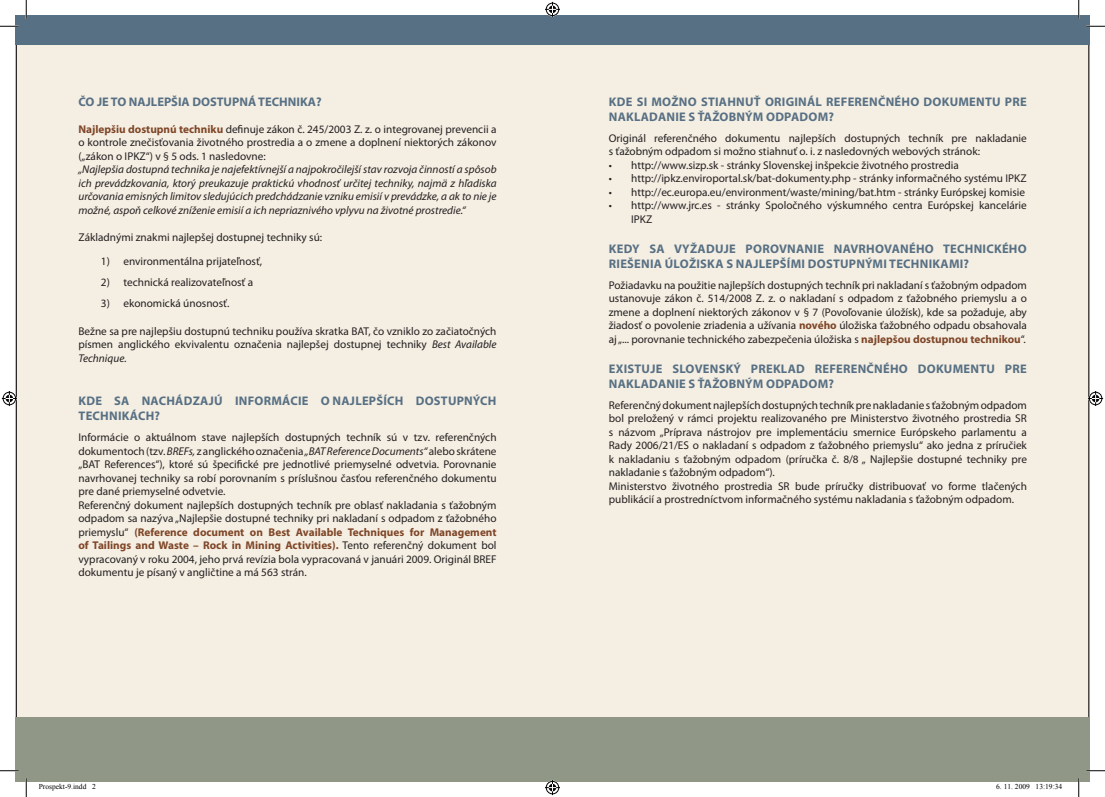
<style>
.page{position:relative;width:1105px;height:797px;background:#fff}
.page>*{position:absolute;margin:0;border:0;box-sizing:border-box;transform-origin:0 0}
.A_nadpis_PM{font:700 12.5px "Myriad Pro";letter-spacing:.02em;color:#587084}
.Normálny{font:700 12.5px "Myriad Pro";color:#587084}
.Normálny-2{font:11.25px/13.5px "Myriad Pro";color:#231f20;text-align:justify}
.Normálny-3{font:italic 11.25px/13.5px "Myriad Pro";color:#231f20;text-align:justify}
.t1{font:7.5px "Times New Roman";color:#000}
.s1{font-weight:700;color:#7f4628}
.s2{font-style:italic}
</style>
<div class="page">
<div style="left:16px;top:16px;width:1073px;height:764px;background:#f5efe3"></div>
<div style="left:16px;top:16px;width:1073px;height:29px;background:#587084"></div>
<div style="left:16px;top:717px;width:1073px;height:64px;background:#909786"></div>
<svg style="left:0;top:25px;width:19px;height:2px"></svg>
<svg style="left:1086px;top:25px;width:19px;height:2px"></svg>
<svg style="left:0;top:770px;width:19px;height:1px"></svg>
<svg style="left:1086px;top:770px;width:19px;height:1px"></svg>
<svg style="left:25px;top:0;width:2px;height:19px"></svg>
<svg style="left:25px;top:778px;width:2px;height:19px"></svg>
<svg style="left:1078px;top:0;width:1px;height:19px"></svg>
<svg style="left:1078px;top:778px;width:1px;height:19px"></svg>
<svg style="left:545px;top:2px;width:15px;height:15px"></svg>
<svg style="left:545px;top:780px;width:15px;height:15px"></svg>
<svg style="left:2px;top:391px;width:15px;height:15px"></svg>
<svg style="left:1088px;top:391px;width:15px;height:15px"></svg>
<p class="Normálny" style="left:78px;top:93px;width:59px">ČOJE TO NAJLEP</p>
<p class="Normálny" style="left:171px;top:93px;width:30px">ŠIA DOSTUPN</p>
<p class="Normálny" style="left:248px;top:93px;width:40px">Á TECHNIKA</p>
<p class="Normálny" style="left:316px;top:93px;width:7px">?</p>
<p class="Normálny-2" style="left:78px;top:122px;width:420px"><span class="s1">Najlepšiu dostupnú techniku</span> definuje zákon č. 245/2003 Z. z. o integrovanej prevencii a o kontrole znečisťovania životného prostredia a o zmene a doplnení niektorých zákonov („zákon o IPKZ“) v § 5 ods. 1 nasledovne:</p>
<p class="Normálny-3" style="left:78px;top:162px;width:420px">„Najlepšia dostupná technika je najefektívnejší a najpokročilejší stav rozvoja činností a spôsob ich prevádzkovania, ktorý preukazuje praktickú vhodnosť určitej techniky, najmä z hľadiska určovania emisných limitov sledujúcich predchádzanie vzniku emisií v prevádzke, a ak to nie je možné, aspoň celkové zníženie emisií a ich nepriaznivého vplyvu na životné prostredie.“</p>
<p class="Normálny-2" style="left:78px;top:230px;width:245px">Základnými znakmi najlepšej dostupnej techniky sú:</p>
<p class="Normálny-2" style="left:101px;top:254px;width:163px">1) environmentálna prijateľnosť,</p>
<p class="Normálny-2" style="left:101px;top:275px;width:154px">2) technická realizovateľnosť a</p>
<p class="Normálny-2" style="left:101px;top:296px;width:130px">3) ekonomická únosnosť.</p>
<p class="Normálny-2" style="left:78px;top:324px;width:420px">Bežne sa pre najlepšiu dostupnú techniku používa skratka BAT, čo vzniklo zo začiatočných písmen anglického ekvivalentu označenia najlepšej dostupnej techniky <span class="s2">Best Available Technique.</span></p>
<p class="A_nadpis_PM" style="left:79px;top:393px;width:9px">KDE</p>
<p class="A_nadpis_PM" style="left:114px;top:393px;width:9px">SA</p>
<p class="A_nadpis_PM" style="left:142px;top:393px;width:162px">NACHÁDZAJ Ú IN FORMÁCIE</p>
<p class="A_nadpis_PM" style="left:321px;top:393px;width:8px">ONAJLEP</p>
<p class="A_nadpis_PM" style="left:376px;top:393px;width:49px">ŠÍCH DOSTUPN</p>
<p class="A_nadpis_PM" style="left:473px;top:393px;width:23px">ÝCH</p>
<p class="A_nadpis_PM" style="left:79px;top:408px;width:30px">TECHNIK</p>
<p class="A_nadpis_PM" style="left:130px;top:408px;width:32px">ÁCH?</p>
<p class="Normálny-2" style="left:78px;top:430px;width:420px">Informácie o aktuálnom stave najlepších dostupných techník sú v tzv. referenčných dokumentoch (tzv. <span class="s2">BREFs,</span> z anglického označenia <span class="s2">„BAT Reference Documents“</span> alebo skrátene „BAT References“), ktoré sú špecifické pre jednotlivé priemyselné odvetvia. Porovnanie navrhovanej techniky sa robí porovnaním s príslušnou časťou referenčného dokumentu pre dané priemyselné odvetvie.</p>
<p class="Normálny-2" style="left:78px;top:498px;width:420px">Referenčný dokument najlepších dostupných techník pre oblasť nakladania s ťažobným odpadom sa nazýva „Najlepšie dostupné techniky pri nakladaní s odpadom z ťažobného priemyslu“ <span class="s1">(Reference document on Best Available Techniques for Management of Tailings and Waste – Rock in Mining Activities).</span> Tento referenčný dokument bol vypracovaný v roku 2004, jeho prvá revízia bola vypracovaná v januári 2009. Originál BREF dokumentu je písaný v angličtine a má 563 strán.</p>
<p class="A_nadpis_PM" style="left:609px;top:93px;width:9px">KDE</p>
<p class="A_nadpis_PM" style="left:637px;top:93px;width:36px">SI MOŽNO</p>
<p class="A_nadpis_PM" style="left:701px;top:93px;width:9px">STIAHNU</p>
<p class="A_nadpis_PM" style="left:754px;top:93px;width:102px">Ť ORIGINÁLREFEREN</p>
<p class="A_nadpis_PM" style="left:878px;top:93px;width:17px">ČNÉHO</p>
<p class="A_nadpis_PM" style="left:924px;top:93px;width:10px">DOKU</p>
<p class="A_nadpis_PM" style="left:958px;top:93px;width:20px">MENTU</p>
<p class="A_nadpis_PM" style="left:1005px;top:93px;width:8px">PRE</p>
<p class="A_nadpis_PM" style="left:609px;top:108px;width:9px">NAKLADANIE</p>
<p class="A_nadpis_PM" style="left:689px;top:108px;width:25px">S ŤAŽOBN</p>
<p class="A_nadpis_PM" style="left:745px;top:108px;width:31px">ÝM ODPADO</p>
<p class="A_nadpis_PM" style="left:818px;top:108px;width:18px">M?</p>
<p class="Normálny-2" style="left:609px;top:131px;width:420px">Originál referenčného dokumentu najlepších dostupných techník pre nakladanie s ťažobným odpadom si možno stiahnuť o. i. z nasledovných webových stránok:</p>
<p class="Normálny-2" style="left:609px;top:158px;width:352px">• http://www.sizp.sk - stránky Slovenskej inšpekcie životného prostredia</p>
<p class="Normálny-2" style="left:609px;top:171px;width:419px">• http://ipkz.enviroportal.sk/bat-dokumenty.php - stránky informačného systému IPKZ</p>
<p class="Normálny-2" style="left:609px;top:185px;width:418px">• http://ec.europa.eu/environment/waste/mining/bat.htm - stránky Európskej komisie</p>
<p class="Normálny-2" style="left:631px;top:198px;width:397px;text-indent:-22px">• http://www.jrc.es - stránky Spoločného výskumného centra Európskej kancelárie<br>IPKZ</p>
<p class="A_nadpis_PM" style="left:609px;top:240px;width:49px">Kedy SA</p>
<p class="A_nadpis_PM" style="left:674px;top:240px;width:9px">VYŽADUJE</p>
<p class="A_nadpis_PM" style="left:746px;top:240px;width:9px">POROVNANIE</p>
<p class="A_nadpis_PM" style="left:834px;top:240px;width:10px">NAVRHOVANÉHO</p>
<p class="A_nadpis_PM" style="left:943px;top:240px;width:60px">TECHNICKÉHO</p>
<p class="A_nadpis_PM" style="left:609px;top:255px;width:34px">RIEŠENIA</p>
<p class="A_nadpis_PM" style="left:665px;top:255px;width:17px">ÚLOŽISKA</p>
<p class="A_nadpis_PM" style="left:726px;top:255px;width:8px">SNAJLEP</p>
<p class="A_nadpis_PM" style="left:780px;top:255px;width:37px">ŠÍMI DOSTUPN</p>
<p class="A_nadpis_PM" style="left:865px;top:255px;width:55px">ÝMI TECHNIKA</p>
<p class="A_nadpis_PM" style="left:949px;top:255px;width:22px">MI?</p>
<p class="Normálny-2" style="left:609px;top:278px;width:420px">Požiadavku na použitie najlepších dostupných techník pri nakladaní s ťažobným odpadom ustanovuje zákon č. 514/2008 Z. z. o nakladaní s odpadom z ťažobného priemyslu a o zmene a doplnení niektorých zákonov v § 7 (Povoľovanie úložísk), kde sa požaduje, aby žiadosť o povolenie zriadenia a užívania <span class="s1">nového</span> úložiska ťažobného odpadu obsahovala aj „... porovnanie technického zabezpečenia úložiska s <span class="s1">najlepšou dostupnou technikou</span>“.</p>
<p class="A_nadpis_PM" style="left:609px;top:360px;width:23px">EXISTUJE</p>
<p class="A_nadpis_PM" style="left:672px;top:360px;width:9px">SLOVENSK</p>
<p class="A_nadpis_PM" style="left:733px;top:360px;width:27px">Ý PREKLAD</p>
<p class="A_nadpis_PM" style="left:815px;top:360px;width:30px">REFEREN</p>
<p class="A_nadpis_PM" style="left:867px;top:360px;width:17px">ČNÉHO</p>
<p class="A_nadpis_PM" style="left:918px;top:360px;width:10px">DOKU</p>
<p class="A_nadpis_PM" style="left:953px;top:360px;width:20px">MENTU</p>
<p class="A_nadpis_PM" style="left:1005px;top:360px;width:8px">PRE</p>
<p class="A_nadpis_PM" style="left:609px;top:375px;width:9px">NAKLADANIE</p>
<p class="A_nadpis_PM" style="left:689px;top:375px;width:25px">S ŤAŽOBN</p>
<p class="A_nadpis_PM" style="left:745px;top:375px;width:31px">ÝM ODPADO</p>
<p class="A_nadpis_PM" style="left:818px;top:375px;width:18px">M?</p>
<p class="Normálny-2" style="left:609px;top:398px;width:420px">Referenčný dokument najlepších dostupných techník pre nakladanie s ťažobným odpadom bol preložený v rámci projektu realizovaného pre Ministerstvo životného prostredia SR s názvom „Príprava nástrojov pre implementáciu smernice Európskeho parlamentu a Rady 2006/21/ES o nakladaní s odpadom z ťažobného priemyslu“ ako jedna z príručiek k nakladaniu s ťažobným odpadom (príručka č. 8/8 „ Najlepšie dostupné techniky pre nakladanie s ťažobným odpadom“).</p>
<p class="Normálny-2" style="left:609px;top:479px;width:420px">Ministerstvo životného prostredia SR bude príručky distribuovať vo forme tlačených publikácií a prostredníctvom informačného systému nakladania s ťažobným odpadom.</p>
<p class="t1" style="left:39px;top:782px;width:59px">Prospekt-9.indd 2</p>
<p class="t1" style="left:996px;top:782px;width:68px">6. 11. 2009 13:19:34</p>
</div>
